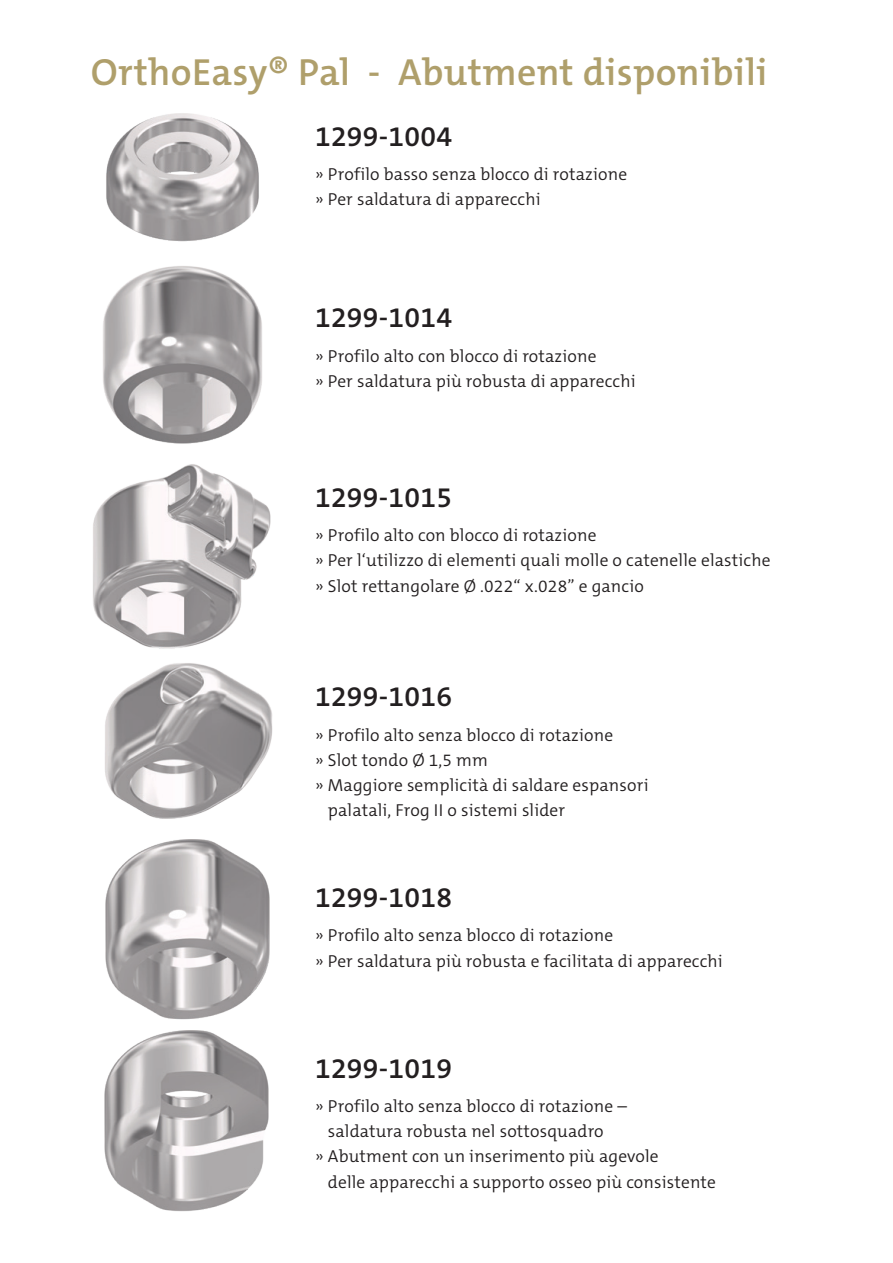
<style>
.page{position:relative;width:893px;height:1263px;background:#fff}
.page>*{position:absolute;margin:0;border:0;box-sizing:border-box;transform-origin:0 0}
.t1{font:600 37.95px "The Mix C5";letter-spacing:.01em;color:#af9f6b}
.t2{font:600 28.5px "The Mix C5";letter-spacing:.01em;color:#231f20}
.t3{font:300 17.4px/25.3px "The Mix C5";letter-spacing:.01em;color:#231f20}
</style>
<div class="page">
<img style="left:93px;top:486px;width:178px;height:118px">
<img style="left:93px;top:604px;width:180px;height:191px">
<img style="left:106px;top:113px;width:153px;height:107px">
<img style="left:103px;top:220px;width:159px;height:266px">
<img style="left:104px;top:1061px;width:165px;height:151px">
<img style="left:105px;top:795px;width:165px;height:266px">
<p class="t1" style="left:91px;top:48px;width:678px">OrthoEasy® Pal - Abutment disponibili</p>
<p class="t2" style="left:315px;top:118px;width:139px">1299-1004</p>
<p class="t3" style="left:315px;top:161px;width:314px">» Profilo basso senza blocco di rotazione » Per saldatura di apparecchi</p>
<p class="t2" style="left:315px;top:299px;width:139px">1299-1014</p>
<p class="t3" style="left:315px;top:343px;width:322px">» Profilo alto con blocco di rotazione<br>» Per saldatura più robusta di apparecchi</p>
<p class="t2" style="left:315px;top:479px;width:139px">1299-1015</p>
<p class="t3" style="left:315px;top:522px;width:457px">» Profilo alto con blocco di rotazione<br>» Per l‘utilizzo di elementi quali molle o catenelle elastiche » Slot rettangolare Ø .022“ x.028” e gancio</p>
<p class="t2" style="left:315px;top:678px;width:139px">1299-1016</p>
<p class="t3" style="left:315px;top:722px;width:300px">» Profilo alto senza blocco di rotazione</p>
<p class="t3" style="left:315px;top:747px;width:174px">» Slot tondo Ø 1,5 mm</p>
<p class="t3" style="left:315px;top:773px;width:335px">» Maggiore semplicità di saldare espansori</p>
<p class="t3" style="left:328px;top:798px;width:239px">palatali, Frog II o sistemi slider</p>
<p class="t2" style="left:315px;top:879px;width:139px">1299-1018</p>
<p class="t3" style="left:315px;top:923px;width:409px">» Profilo alto senza blocco di rotazione<br>» Per saldatura più robusta e facilitata di apparecchi</p>
<p class="t2" style="left:315px;top:1049px;width:139px">1299-1019</p>
<p class="t3" style="left:315px;top:1093px;width:313px">» Profilo alto senza blocco di rotazione –</p>
<p class="t3" style="left:328px;top:1119px;width:277px">saldatura robusta nel sottosquadro</p>
<p class="t3" style="left:315px;top:1144px;width:345px">» Abutment con un inserimento più agevole</p>
<p class="t3" style="left:328px;top:1169px;width:389px">delle apparecchi a supporto osseo più consistente</p>
</div>
